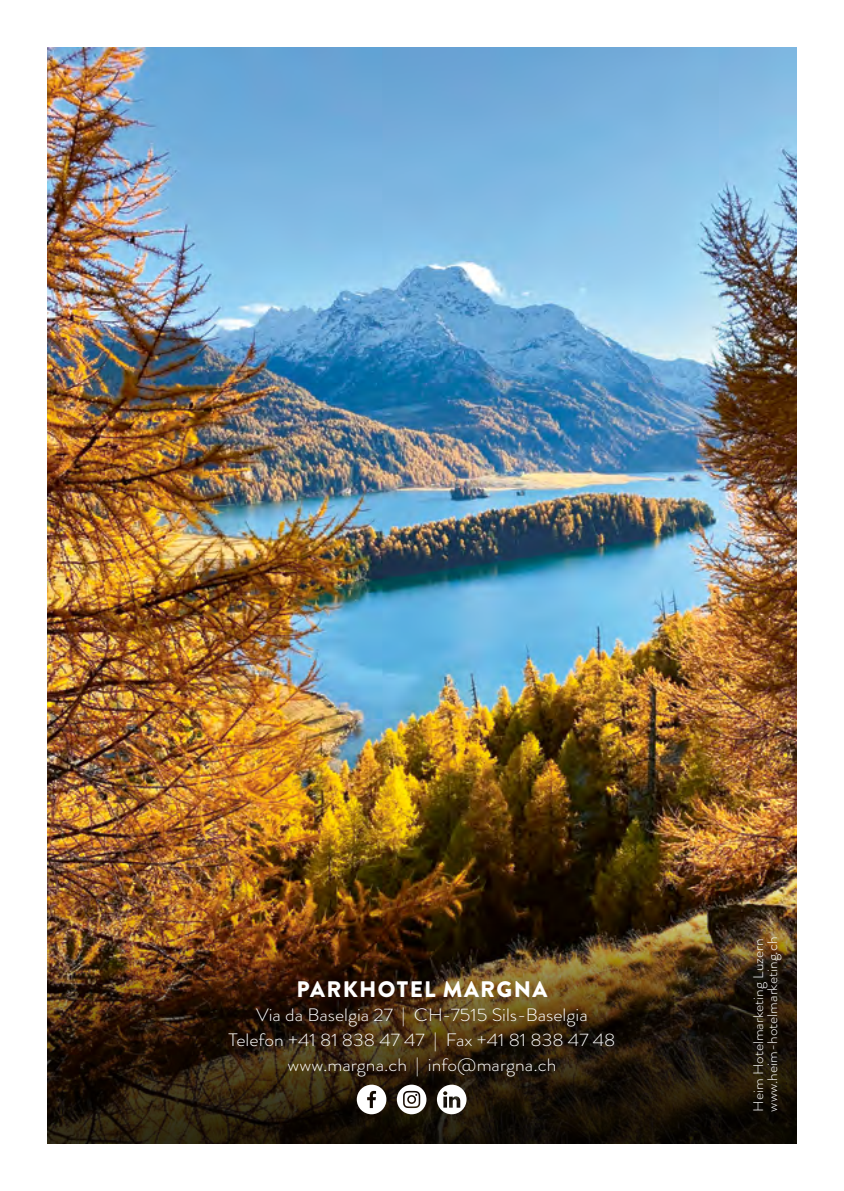
<style>
.page{position:relative;width:844px;height:1191px;background:#fff}
.page>*{position:absolute;margin:0;border:0;box-sizing:border-box;transform-origin:0 0}
.t1{font:900 22.4px "Brandon Grotesque";letter-spacing:.06em;color:#fff}
.t2{font:300 18.03px/24.7px "Brandon Grotesque";color:#fff;text-align:center;scale:1.09 1}
.t3{font:300 14px/14px "Brandon Grotesque";color:#fff;scale:1.09 1}
</style>
<div class="page">
<img style="left:47px;top:47px;width:749px;height:760px">
<img style="left:47px;top:807px;width:749px;height:75px">
<img style="left:47px;top:882px;width:749px;height:261px">
<svg style="left:356px;top:1084px;width:30px;height:30px"></svg>
<svg style="left:397px;top:1084px;width:29px;height:30px"></svg>
<svg style="left:437px;top:1084px;width:29px;height:30px"></svg>
<p class="t1" style="left:296px;top:973px;width:252px">PARKHOTEL MARGNA</p>
<p class="t2" style="left:228px;top:1002px;width:356px">Via da Baselgia 27 | CH-7515 Sils-Baselgia<br>Telefon +41 81 838 47 47 | Fax +41 81 838 47 48 www.margna.ch | info@margna.ch</p>
<p class="t3" style="left:751px;top:1111px;width:162px;rotate:-90deg">Heim Hotelmarketing Luzern www.heim-hotelmarketing.ch</p>
</div>
